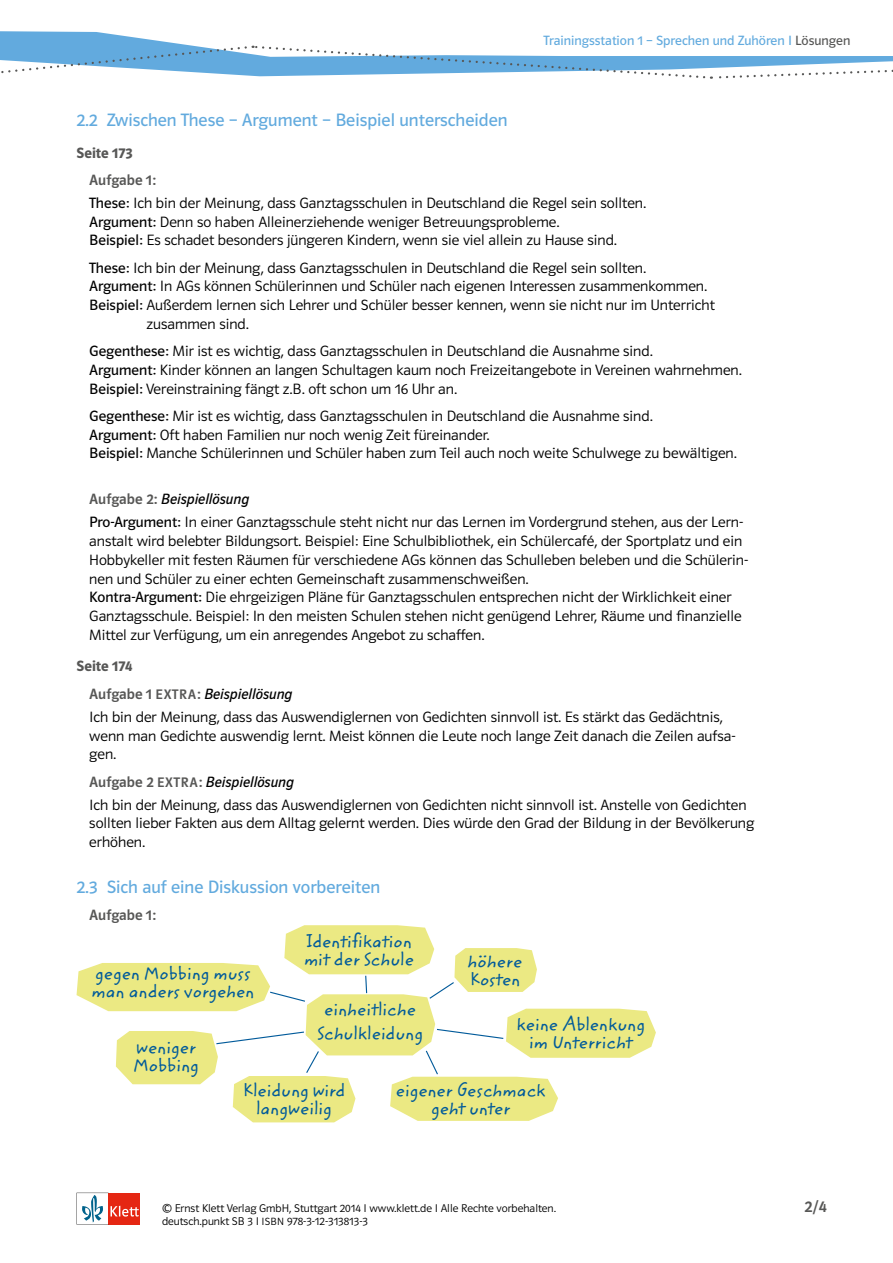
<style>
.page{position:relative;width:893px;height:1263px;background:#fff}
.page>*{position:absolute;margin:0;border:0;box-sizing:border-box;transform-origin:0 0}
.t1{font:18.45px/18px "Zemke Hand ITC";color:#005a9a;text-align:center}
.Ü3_Unterkapitel{font:18px "Polo ST11 K Buch";color:#62aade}
.t2{font:16.5px "Polo ST11 K Krftg";color:#575756}
.Lösung_Text_leicht{font:15px/18.8px "Polo ST11 K Leicht";color:#000}
.Aufgabe{font:15px "Polo ST11 K Buch Kursiv";color:#000}
.Aufgabe-2{font:15px "Polo ST11 K Krftg";color:#575756}
.Ü4_Seitenzahl{font:15px "Polo ST11 K Hfett";color:#575756}
.t3{font:13.5px "Polo ST11 K Buch";color:#62aade}
.t4{font:11.25px/12.8px "Polo ST11 K Leicht";color:#000}
.s1{color:#575756}
.s2{font-family:"Polo ST11 K Buch"}
.s3{font-family:"Polo ST11 K Krftg";color:#575756}
.s4{font-family:"Polo ST11 K Krftg";font-size:13.8px;color:#575756}
.s5{font-size:10.5px}
</style>
<div class="page">
<svg style="left:77px;top:925px;width:579px;height:197px"></svg>
<svg style="left:77px;top:1193px;width:63px;height:31px"></svg>
<svg style="left:0;top:31px;width:893px;height:48px"></svg>
<p class="t3" style="left:544px;top:33px;width:308px">Trainingsstation 1 – Sprechen und Zuhören I <span class="s1">Lösungen</span></p>
<p class="Ü3_Unterkapitel" style="left:77px;top:110px;width:433px">2.2 Zwischen These – Argument – Beispiel unterscheiden</p>
<p class="Ü4_Seitenzahl" style="left:77px;top:144px;width:58px">Seite 173</p>
<p class="Aufgabe-2" style="left:89px;top:172px;width:68px">Aufgabe 1:</p>
<p class="Lösung_Text_leicht" style="left:89px;top:194px;width:558px"><span class="s2">These:</span> Ich bin der Meinung, dass Ganztagsschulen in Deutschland die Regel sein sollten.</p>
<p class="Lösung_Text_leicht" style="left:89px;top:212px;width:472px"><span class="s2">Argument:</span> Denn so haben Alleinerziehende weniger Betreuungsprobleme.</p>
<p class="Lösung_Text_leicht" style="left:89px;top:231px;width:529px"><span class="s2">Beispiel:</span> Es schadet besonders jüngeren Kindern, wenn sie viel allein zu Hause sind.</p>
<p class="Lösung_Text_leicht" style="left:89px;top:258px;width:558px"><span class="s2">These:</span> Ich bin der Meinung, dass Ganztagsschulen in Deutschland die Regel sein sollten.</p>
<p class="Lösung_Text_leicht" style="left:89px;top:277px;width:619px"><span class="s2">Argument:</span> In AGs können Schülerinnen und Schüler nach eigenen Interessen zusammenkommen.</p>
<p class="Lösung_Text_leicht" style="left:147px;top:296px;width:570px;text-indent:-57px"><span class="s2">Beispiel:</span> Außerdem lernen sich Lehrer und Schüler besser kennen, wenn sie nicht nur im Unterricht zusammen sind.</p>
<p class="Lösung_Text_leicht" style="left:89px;top:342px;width:565px"><span class="s2">Gegenthese:</span> Mir ist es wichtig, dass Ganztagsschulen in Deutschland die Ausnahme sind.</p>
<p class="Lösung_Text_leicht" style="left:89px;top:361px;width:654px"><span class="s2">Argument:</span> Kinder können an langen Schultagen kaum noch Freizeitangebote in Vereinen wahrnehmen.</p>
<p class="Lösung_Text_leicht" style="left:89px;top:379px;width:369px"><span class="s2">Beispiel:</span> Vereinstraining fängt z.B. oft schon um 16 Uhr an.</p>
<p class="Lösung_Text_leicht" style="left:89px;top:407px;width:565px"><span class="s2">Gegenthese:</span> Mir ist es wichtig, dass Ganztagsschulen in Deutschland die Ausnahme sind.</p>
<p class="Lösung_Text_leicht" style="left:89px;top:425px;width:402px"><span class="s2">Argument:</span> Oft haben Familien nur noch wenig Zeit füreinander.</p>
<p class="Lösung_Text_leicht" style="left:89px;top:444px;width:649px"><span class="s2">Beispiel:</span> Manche Schülerinnen und Schüler haben zum Teil auch noch weite Schulwege zu bewältigen.</p>
<p class="Aufgabe" style="left:89px;top:491px;width:162px"><span class="s3">Aufgabe 2:</span> Beispiellösung</p>
<p class="Lösung_Text_leicht" style="left:89px;top:513px;width:660px"><span class="s2">Pro-Argument:</span> In einer Ganztagsschule steht nicht nur das Lernen im Vordergrund stehen, aus der Lern&shy;anstalt wird belebter Bildungsort. Beispiel: Eine Schulbibliothek, ein Schülercafé, der Sportplatz und ein Hobbykeller mit festen Räumen für verschiedene AGs können das Schulleben beleben und die Schülerin&shy;nen und Schüler zu einer echten Gemeinschaft zusammenschweißen.</p>
<p class="Lösung_Text_leicht" style="left:89px;top:588px;width:654px"><span class="s2">Kontra-Argument:</span> Die ehrgeizigen Pläne für Ganztagsschulen entsprechen nicht der Wirklichkeit einer<br>Ganztagsschule. Beispiel: In den meisten Schulen stehen nicht genügend Lehrer, Räume und finanzielle<br>Mittel zur Verfügung, um ein anregendes Angebot zu schaffen.</p>
<p class="Ü4_Seitenzahl" style="left:77px;top:658px;width:57px">Seite 174</p>
<p class="Aufgabe" style="left:89px;top:685px;width:205px"><span class="s3">Aufgabe 1</span> <span class="s4">EXTRA</span><span class="s3">:</span> Beispiellösung</p>
<p class="Lösung_Text_leicht" style="left:89px;top:707px;width:648px">Ich bin der Meinung, dass das Auswendiglernen von Gedichten sinnvoll ist. Es stärkt das Gedächtnis, wenn man Gedichte auswendig lernt. Meist können die Leute noch lange Zeit danach die Zeilen aufsa&shy;gen.</p>
<p class="Aufgabe" style="left:89px;top:773px;width:206px"><span class="s3">Aufgabe 2</span> <span class="s4">EXTRA</span><span class="s3">:</span> Beispiellösung</p>
<p class="Lösung_Text_leicht" style="left:89px;top:795px;width:666px">Ich bin der Meinung, dass das Auswendiglernen von Gedichten nicht sinnvoll ist. Anstelle von Gedichten sollten lieber Fakten aus dem Alltag gelernt werden. Dies würde den Grad der Bildung in der Bevölkerung erhöhen.</p>
<p class="Ü3_Unterkapitel" style="left:77px;top:877px;width:305px">2.3 Sich auf eine Diskussion vorbereiten</p>
<p class="Aufgabe-2" style="left:89px;top:907px;width:68px">Aufgabe 1:</p>
<p class="t1" style="left:91px;top:965px;width:164px;text-align:left">gegen Mobbing muss man anders vorgehen</p>
<p class="t1" style="left:133px;top:1038px;width:67px;text-align:left">weniger<br>Mobbing</p>
<p class="t1" style="left:304px;top:933px;width:112px;text-align:left">Identifikation mit der Schule</p>
<p class="t1" style="left:317px;top:998px;width:107px;line-height:24px">einheitliche<br>Schulkleidung</p>
<p class="t1" style="left:468px;top:953px;width:56px;text-align:left">höhere<br>Kosten</p>
<p class="t1" style="left:516px;top:1016px;width:130px">keine Ablenkung im Unterricht</p>
<p class="t1" style="left:243px;top:1081px;width:104px">Kleidung wird langweilig</p>
<p class="t1" style="left:396px;top:1082px;width:151px">eigener Geschmack geht unter</p>
<p class="t4" style="left:162px;top:1202px;width:396px">© Ernst Klett Verlag GmbH, Stuttgart 2014 I www.klett.de I Alle Rechte vorbehalten. deutsch.punkt SB 3 I <span class="s5">ISBN</span> 978-3-12-313813-3</p>
<p class="t2" style="left:804px;top:1197px;width:24px">2/4</p>
</div>
